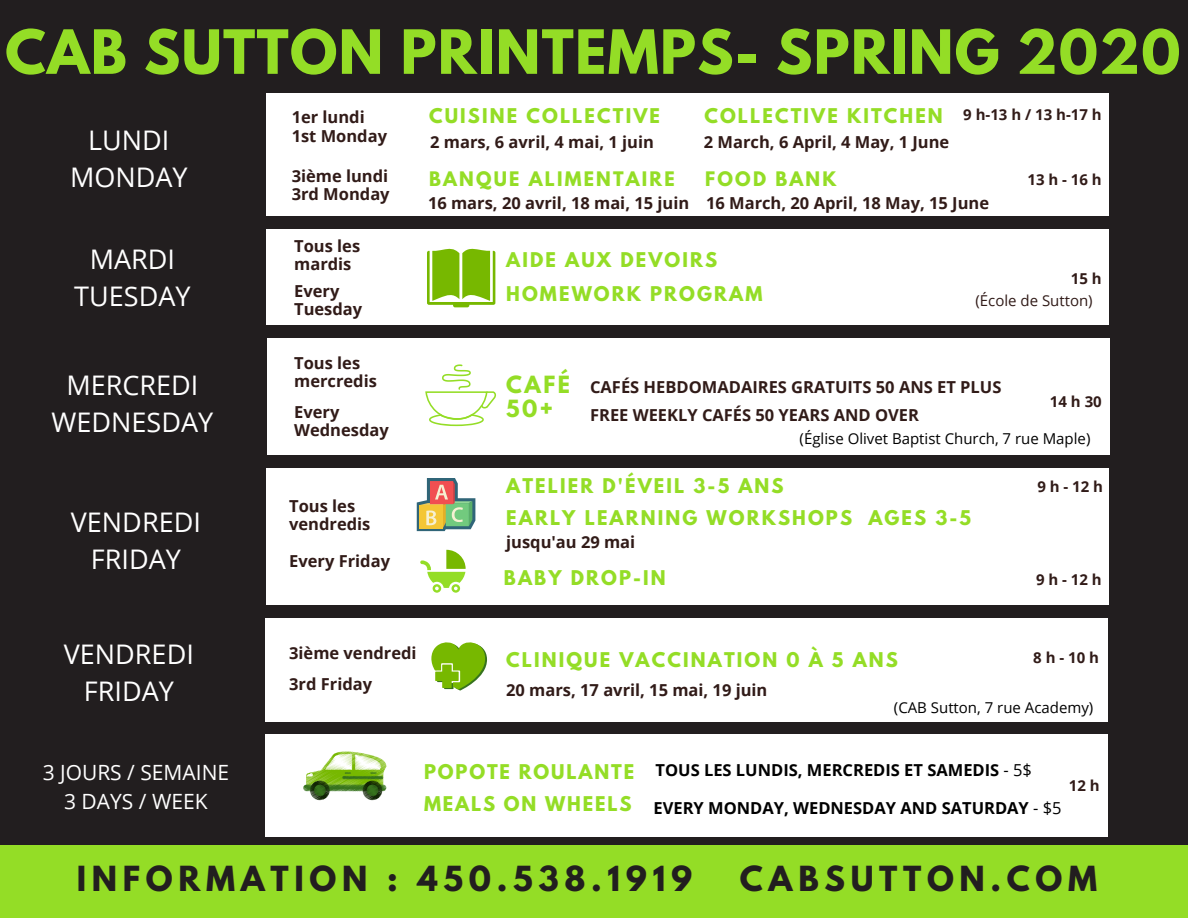
<style>
.page{position:relative;width:1188px;height:918px;background:#221e1f}
.page>*{position:absolute;margin:0;border:0;box-sizing:border-box;transform-origin:0 0}
.t1{font:700 54px "League Spartan";letter-spacing:.025em;color:#94dd26}
.t2{font:700 30.6px "League Spartan";letter-spacing:.185em;color:#221e1f}
.t3{font:27px/37.2px "Open Sans";color:#fff;text-align:center}
.t4{font:21px/29.2px "Open Sans";color:#fff;text-align:center}
.t5{font:700 21px/24.2px "League Spartan";letter-spacing:.12em;color:#94dd26}
.t6{font:700 18px/34.5px "League Spartan";letter-spacing:.12em;color:#94dd26}
.t7{font:700 17.7px "League Spartan";letter-spacing:.125em;color:#94dd26}
.t8{font:700 16.5px/18px "Open Sans";color:#311b18}
.t9{font:700 16.5px "Open Sans";color:#000}
.t10{font:15px "Open Sans";color:#000}
.t11{font:700 15px "Open Sans";color:#311b18}
.t12{font:15px "Open Sans";color:#311b18}
.s1{font-family:"Open Sans";font-size:15px;color:#311b18}
.s2{font-weight:400}
</style>
<div class="page">
<div style="left:0;top:846px;width:1188px;height:72px;background:#94dd26"></div>
<div style="left:266px;top:93px;width:843px;height:122px;background:#fff"></div>
<div style="left:266px;top:468px;width:842px;height:136px;background:#fff"></div>
<div style="left:267px;top:338px;width:842px;height:117px;background:#fff"></div>
<div style="left:266px;top:229px;width:843px;height:96px;background:#fff"></div>
<div style="left:265px;top:734px;width:843px;height:102px;background:#fff"></div>
<svg style="left:303px;top:751px;width:83px;height:49px"></svg>
<svg style="left:427px;top:249px;width:68px;height:58px"></svg>
<svg style="left:425px;top:364px;width:71px;height:62px"></svg>
<svg style="left:417px;top:478px;width:58px;height:53px"></svg>
<div style="left:265px;top:618px;width:843px;height:103px;background:#fff"></div>
<svg style="left:420px;top:550px;width:46px;height:43px"></svg>
<svg style="left:431px;top:642px;width:56px;height:49px"></svg>
<h1 class="t1" style="left:5px;top:25px;width:1177px">CAB SUTTON PRINTEMPS- SPRING 2020</h1>
<h3 class="t3" style="left:70px;top:121px;width:119px">LUNDI<br>MONDAY</h3>
<h3 class="t3" style="left:74px;top:240px;width:118px">MARDI<br>TUESDAY</h3>
<h3 class="t3" style="left:52px;top:366px;width:163px">MERCREDI<br>WEDNESDAY</h3>
<h3 class="t3" style="left:71px;top:503px;width:131px">VENDREDI<br>FRIDAY</h3>
<h3 class="t3" style="left:64px;top:635px;width:131px">VENDREDI<br>FRIDAY</h3>
<p class="t4" style="left:43px;top:757px;width:188px">3 JOURS / SEMAINE<br>3 DAYS / WEEK</p>
<p class="t8" style="left:292px;top:107px;width:75px">1er lundi</p>
<p class="t6" style="left:429px;top:100px;width:232px">CUISINE COLLECTIVE</p>
<p class="t6" style="left:704px;top:100px;width:399px">COLLECTIVE KITCHEN <span class="s1">9 h-13 h / 13 h-17 h</span></p>
<p class="t8" style="left:292px;top:126px;width:97px">1st Monday</p>
<p class="t8" style="left:292px;top:167px;width:99px">3ième lundi<br>3rd Monday</p>
<p class="t7" style="left:429px;top:171px;width:247px">BANQUE ALIMENTAIRE</p>
<p class="t7" style="left:705px;top:171px;width:133px">FOOD BANK</p>
<p class="t11" style="left:1027px;top:169px;width:76px">13h-16h</p>
<p class="t8" style="left:430px;top:132px;width:225px">2 mars, 6 avril, 4 mai, 1 juin</p>
<p class="t8" style="left:704px;top:132px;width:247px">2 March, 6 April, 4 May, 1 June</p>
<p class="t8" style="left:428px;top:194px;width:563px">16 mars, 20 avril, 18 mai, 15 juin 16 March, 20 April, 18 May, 15 June</p>
<p class="t8" style="left:294px;top:236px;width:68px">Tous les mardis</p>
<p class="t8" style="left:294px;top:281px;width:70px">Every<br>Tuesday</p>
<p class="t8" style="left:294px;top:354px;width:84px">Tous les mercredis</p>
<p class="t8" style="left:294px;top:403px;width:96px">Every<br>Wednesday</p>
<p class="t8" style="left:289px;top:497px;width:83px">Tous les vendredis</p>
<p class="t8" style="left:289px;top:552px;width:102px">Every Friday</p>
<p class="t6" style="left:506px;top:245px;width:258px">AIDE AUX DEVOIRS<br>HOMEWORK PROGRAM</p>
<p class="t11" style="left:1071px;top:268px;width:32px">15 h</p>
<p class="t12" style="left:975px;top:290px;width:119px">(École de Sutton)</p>
<p class="t5" style="left:506px;top:375px;width:65px">CAFÉ<br>50+</p>
<p class="t8" style="left:590px;top:372px;width:413px;line-height:28.2px">CAFÉS HEBDOMADAIRES GRATUITS 50 ANS ET PLUS<br>FREE WEEKLY CAFÉS 50 YEARS AND OVER</p>
<p class="t10" style="left:800px;top:428px;width:292px">(Église Olivet Baptist Church, 7 rue Maple)</p>
<p class="t11" style="left:1050px;top:391px;width:53px">14 h 30</p>
<p class="t6" style="left:506px;top:473px;width:466px;line-height:31.7px">ATELIER D'ÉVEIL 3-5 ANS<br>EARLY LEARNING WORKSHOPS AGES 3-5</p>
<p class="t11" style="left:1037px;top:476px;width:67px">9h-12h</p>
<p class="t8" style="left:506px;top:533px;width:131px">jusqu'au 29 mai</p>
<p class="t6" style="left:504px;top:563px;width:163px">BABY DROP-IN</p>
<p class="t11" style="left:1036px;top:569px;width:67px">9h-12h</p>
<p class="t8" style="left:289px;top:637px;width:129px;line-height:31.5px">3ième vendredi<br>3rd Friday</p>
<p class="t6" style="left:506px;top:644px;width:393px">CLINIQUE VACCINATION 0 À 5 ANS</p>
<p class="t11" style="left:1033px;top:647px;width:67px">8h-10h</p>
<p class="t10" style="left:894px;top:697px;width:201px">(CAB Sutton, 7 rue Academy)</p>
<p class="t8" style="left:506px;top:681px;width:263px">20 mars, 17 avril, 15 mai, 19 juin</p>
<p class="t9" style="left:656px;top:758px;width:378px">TOUS LES LUNDIS, MERCREDIS ET SAMEDIS <span class="s2">- 5$</span></p>
<p class="t9" style="left:424px;top:797px;width:639px"><sup>MEALS</sup> <sup>ON</sup> <sup>WHEELS</sup> EVERY MONDAY, WEDNESDAY AND SATURDAY <span class="s2">- $5</span></p>
<p class="t6" style="left:424px;top:757px;width:212px">POPOTE ROULANTE</p>
<p class="t11" style="left:1069px;top:775px;width:32px">12 h</p>
<h2 class="t2" style="left:77px;top:863px;width:617px">INFORMATION : 450.538.1919</h2>
<h2 class="t2" style="left:740px;top:863px;width:359px">CABSUTTON.COM</h2>
</div>
